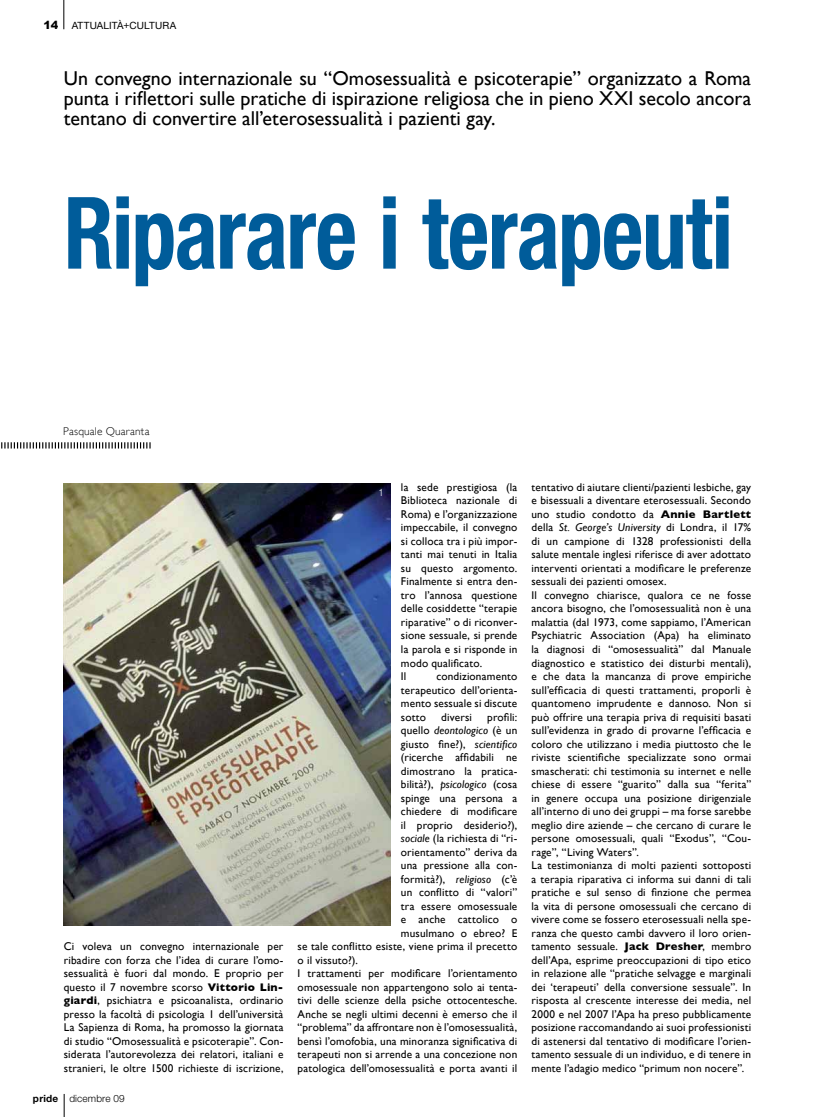
<style>
.page{position:relative;width:815px;height:1117px;background:#fff}
.page>*{position:absolute;margin:0;border:0;box-sizing:border-box;transform-origin:0 0}
.t1{font:700 condensed 100px "Helvetica Neue";letter-spacing:-.015em;color:#005c9a;scale:.9 1}
.t2{font:20px/20px "Gill Sans";color:#000;text-align:justify}
.t3{font:11.25px/13.5px "Gill Sans";letter-spacing:.015em;color:#000;text-align:justify}
.t4{font:italic 11.25px "Gill Sans";letter-spacing:.015em;color:#000}
.t5{font:300 11.25px "Gill Sans";letter-spacing:.015em;color:#000}
.t6{font:900 11.25px "Arial";color:#000}
.t7{font:10px "Helvetica Neue";letter-spacing:.01em;color:#000}
.t8{font:300 10px "Helvetica Neue";letter-spacing:.015em;color:#000}
.t9{font:300 condensed 10px "Helvetica Neue";color:#fff}
.s1{font-weight:700}
.s2{font-style:normal}
.s3{font-style:italic}
</style>
<div class="page">
<svg style="left:64px;top:0;width:1px;height:29px"></svg>
<svg style="left:64px;top:1094px;width:1px;height:22px"></svg>
<img style="left:64px;top:483px;width:326px;height:442px">
<svg style="left:1px;top:442px;width:150px;height:6px"></svg>
<p class="t6" style="left:44px;top:17px;width:16px">14</p>
<p class="t7" style="left:72px;top:20px;width:106px">ATTUALITÀ+CULTURA</p>
<h2 class="t2" style="left:64px;top:68px;width:689px">Un convegno internazionale su “Omosessualità e psicoterapie” organizzato a Roma punta i riflettori sulle pratiche di ispirazione religiosa che in pieno XXI secolo ancora tentano di convertire all’eterosessualità i pazienti gay.</h2>
<h1 class="t1" style="left:64px;top:172px;width:745px">Riparare i terapeuti</h1>
<p class="t5" style="left:63px;top:425px;width:88px">Pasquale Quaranta</p>
<p class="t3" style="left:64px;top:939px;width:221px">Ci voleva un convegno internazionale per ribadire con forza che l’idea di curare l’omo&shy;sessualità è fuori dal mondo. E proprio per questo il 7 novembre scorso <span class="s1">Vittorio Lin&shy;giardi</span>, psichiatra e psicoanalista, ordinario presso la facoltà di psicologia 1 dell’università La Sapienza di Roma, ha promosso la giornata di studio “Omosessualità e psicoterapie”. Con&shy;siderata l’autorevolezza dei relatori, italiani e stranieri, le oltre 1500 richieste di iscrizione,</p>
<p class="t8" style="left:33px;top:1091px;width:93px"><span class="s1">pride</span> dicembre 09</p>
<p class="t3" style="left:401px;top:480px;width:118px;text-align:left">la sede prestigiosa (la<br>Biblioteca nazionale di<br>Roma) e l’organizzazione impeccabile, il convegno si colloca tra i più impor&shy;tanti mai tenuti in Italia su questo argomento.<br>Finalmente si entra den&shy;tro l’annosa questione delle cosiddette “terapie riparative” o di riconver&shy;sione sessuale, si prende la parola e si risponde in modo qualificato.<br>Il</p>
<p class="t9" style="left:379px;top:486px;width:6px">1</p>
<p class="t3" style="left:401px;top:669px;width:118px;text-indent:36px">condizionamento terapeutico dell’orienta&shy;mento sessuale si discute sotto</p>
<p class="t3" style="left:441px;top:709px;width:32px">diversi</p>
<p class="t3" style="left:487px;top:709px;width:32px">profili:</p>
<p class="t4" style="left:401px;top:723px;width:118px"><span class="s2">quello</span> deontologico <span class="s2">(è un</span></p>
<p class="t3" style="left:401px;top:736px;width:118px">giusto fine?), <span class="s3">scientifico</span></p>
<p class="t3" style="left:401px;top:750px;width:118px">(ricerche affidabili ne</p>
<p class="t3" style="left:401px;top:763px;width:118px">dimostrano la pratica-</p>
<p class="t3" style="left:401px;top:777px;width:118px">bilità?), <span class="s3">psicologico</span> (cosa</p>
<p class="t3" style="left:401px;top:790px;width:118px">spinge una persona a</p>
<p class="t3" style="left:401px;top:804px;width:118px">chiedere di modificare</p>
<p class="t3" style="left:401px;top:817px;width:118px">il proprio desiderio?),</p>
<p class="t3" style="left:401px;top:831px;width:118px"><span class="s3">sociale</span> (la richiesta di “ri-</p>
<p class="t3" style="left:401px;top:844px;width:118px">orientamento” deriva da</p>
<p class="t3" style="left:401px;top:858px;width:118px">una pressione alla con-</p>
<p class="t3" style="left:401px;top:871px;width:118px">formità?), <span class="s3">religioso</span> (c’è</p>
<p class="t3" style="left:401px;top:885px;width:118px">un conflitto di “valori”</p>
<p class="t3" style="left:401px;top:898px;width:118px">tra essere omosessuale</p>
<p class="t3" style="left:401px;top:912px;width:118px">e anche cattolico o</p>
<p class="t3" style="left:401px;top:925px;width:118px">musulmano o ebreo? E</p>
<p class="t3" style="left:298px;top:939px;width:221px">se tale conflitto esiste, viene prima il precetto</p>
<p class="t3" style="left:298px;top:952px;width:62px">o il vissuto?).</p>
<p class="t3" style="left:298px;top:966px;width:221px">I trattamenti per modificare l’orientamento</p>
<p class="t3" style="left:298px;top:979px;width:221px">omosessuale non appartengono solo ai tenta-</p>
<p class="t3" style="left:298px;top:993px;width:221px">tivi delle scienze della psiche ottocentesche.</p>
<p class="t3" style="left:298px;top:1006px;width:221px">Anche se negli ultimi decenni è emerso che il</p>
<p class="t3" style="left:298px;top:1020px;width:221px">“problema” da affrontare non è l’omosessualità,</p>
<p class="t3" style="left:298px;top:1033px;width:221px">bensì l’omofobia, una minoranza significativa di</p>
<p class="t3" style="left:298px;top:1047px;width:221px">terapeuti non si arrende a una concezione non</p>
<p class="t3" style="left:298px;top:1060px;width:221px">patologica dell’omosessualità e porta avanti il</p>
<p class="t3" style="left:531px;top:480px;width:221px;text-align:left">tentativo di aiutare clienti/pazienti lesbiche, gay e bisessuali a diventare eterosessuali. Secondo uno studio condotto da <span class="s1">Annie Bartlett </span>della <span class="s3">St. George’s University</span> di Londra, il 17% di un campione di 1328 professionisti della salute mentale inglesi riferisce di aver adottato interventi orientati a modificare le preferenze sessuali dei pazienti omosex.<br>Il convegno chiarisce, qualora ce ne fosse ancora bisogno, che l’omosessualità non è una malattia (dal 1973, come sappiamo, l’American Psychiatric Association (Apa) ha eliminato la diagnosi di “omosessualità” dal Manuale diagnostico e statistico dei disturbi mentali), e che data la mancanza di prove empiriche sull’efficacia di questi trattamenti, proporli è quantomeno imprudente e dannoso. Non si può offrire una terapia priva di requisiti basati sull’evidenza in grado di provarne l’efficacia e coloro che utilizzano i media piuttosto che le riviste scientifiche specializzate sono ormai smascherati: chi testimonia su internet e nelle chiese di essere “guarito” dalla sua “ferita” in genere occupa una posizione dirigenziale all’interno di uno dei gruppi – ma forse sarebbe meglio dire aziende – che cercano di curare le persone omosessuali, quali “Exodus”, “Cou&shy;rage”, “Living Waters”.<br>La testimonianza di molti pazienti sottoposti a terapia riparativa ci informa sui danni di tali pratiche e sul senso di finzione che permea la vita di persone omosessuali che cercano di vivere come se fossero eterosessuali nella spe&shy;ranza che questo cambi davvero il loro orien&shy;tamento sessuale. <span class="s1">Jack Dresher</span>, membro dell’Apa, esprime preoccupazioni di tipo etico in relazione alle “pratiche selvagge e marginali dei ‘terapeuti’ della conversione sessuale”. In risposta al crescente interesse dei media, nel 2000 e nel 2007 l’Apa ha preso pubblicamente posizione raccomandando ai suoi professionisti di astenersi dal tentativo di modificare l’orien&shy;tamento sessuale di un individuo, e di tenere in mente l’adagio medico “primum non nocere”.</p>
</div>
